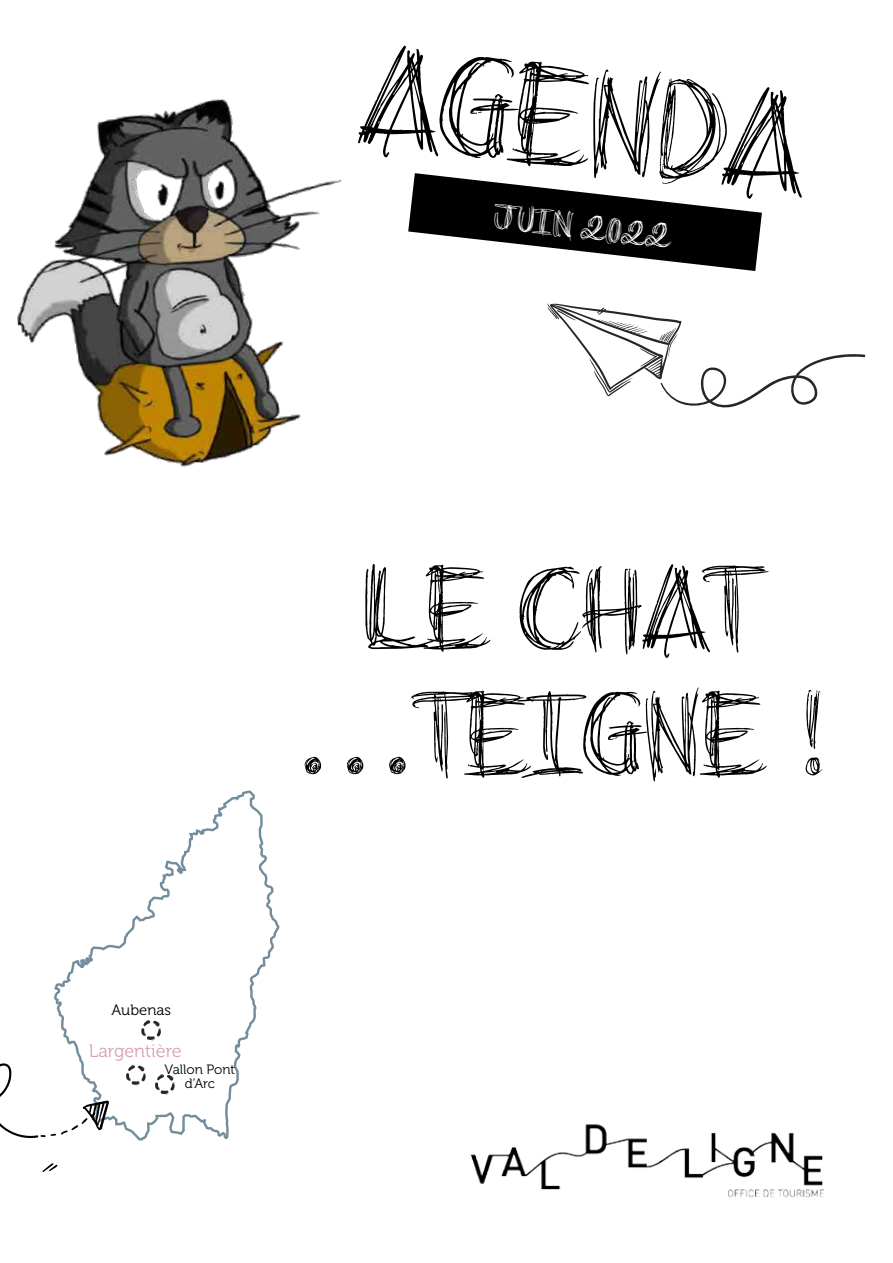
<style>
.page{position:relative;width:893px;height:1263px;background:#fff}
.page>*{position:absolute;margin:0;border:0;box-sizing:border-box;transform-origin:0 0}
.t1{font:105px "goaroundthebooks";color:#000}
.t2{font:87px/126px "goaroundthebooks";color:#000;text-align:center}
.t3{font:27px "goaroundthebooks";color:#fff}
.t4{font:18px "Museo 300";color:#d6a1b4}
.t5{font:15px "Museo 300";color:#000}
.t6{font:13.5px/13.5px "Museo 300";color:#000;text-align:center}
</style>
<div class="page">
<svg style="left:408px;top:173px;width:354px;height:98px"></svg>
<img style="left:17px;top:99px;width:325px;height:368px">
<img style="left:470px;top:1124px;width:354px;height:74px">
<svg style="left:54px;top:790px;width:225px;height:350px"></svg>
<svg style="left:0;top:1006px;width:109px;height:132px"></svg>
<svg style="left:42px;top:1163px;width:16px;height:9px"></svg>
<svg style="left:141px;top:1020px;width:20px;height:20px"></svg>
<svg style="left:155px;top:1074px;width:20px;height:21px"></svg>
<svg style="left:126px;top:1065px;width:20px;height:20px"></svg>
<svg style="left:547px;top:303px;width:319px;height:105px"></svg>
<p class="t1" style="left:368px;top:46px;width:446px;rotate:6deg">AGENDA</p>
<p class="t3" style="left:497px;top:202px;width:178px;rotate:7deg">JUIN 2022</p>
<p class="t2" style="left:290px;top:555px;width:537px">LE CHAT ...TEIGNE !</p>
<p class="t5" style="left:111px;top:1002px;width:61px">Aubenas</p>
<p class="t4" style="left:89px;top:1041px;width:94px">Largentière</p>
<p class="t6" style="left:165px;top:1063px;width:72px">Vallon Pont d’Arc</p>
</div>
